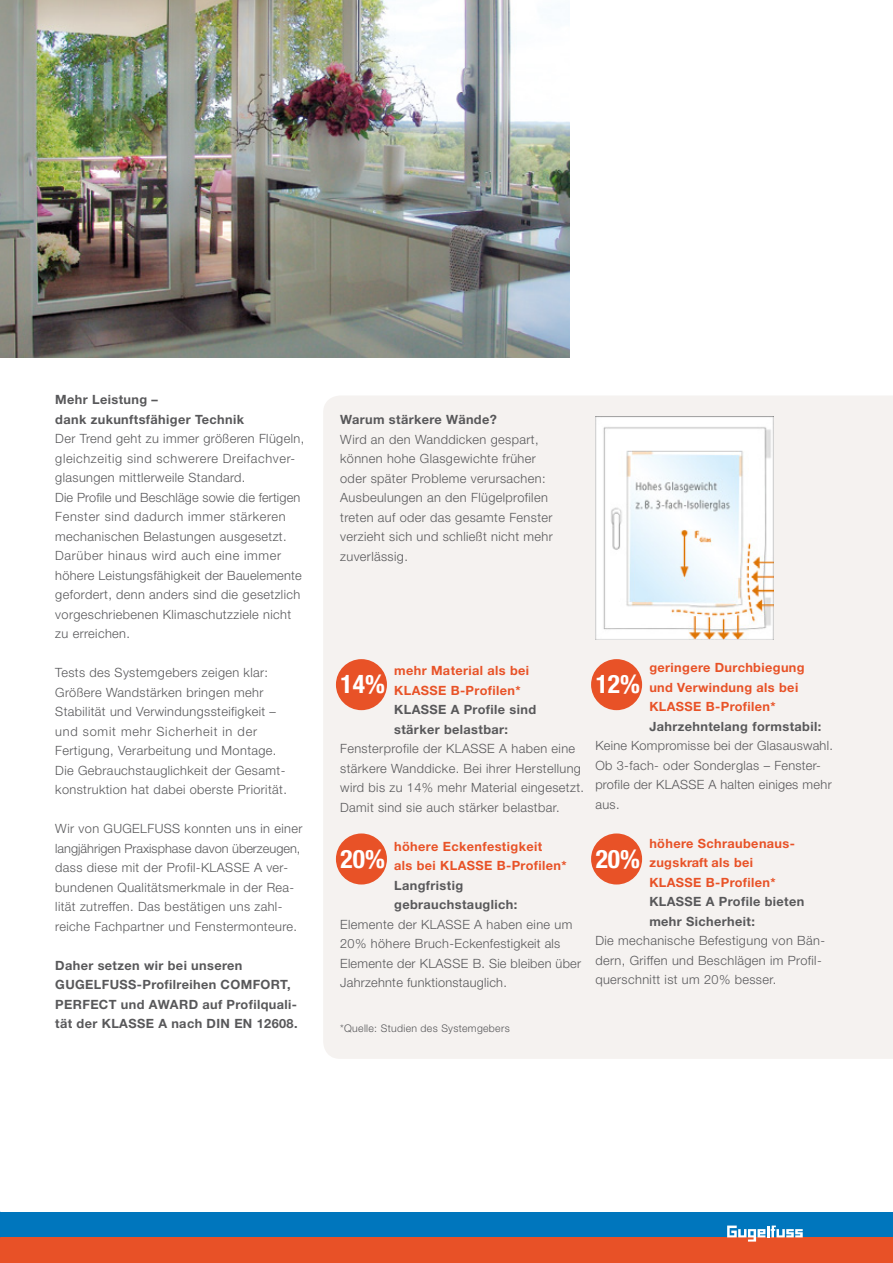
<style>
.page{position:relative;width:893px;height:1263px;background:#fff}
.page>*{position:absolute;margin:0;border:0;box-sizing:border-box;transform-origin:0 0}
.t1{font:700 condensed 25.5px "Helvetica Neue LT Std";color:#fff}
.t2{font:300 12.75px/19.5px "Helvetica Neue LT Std";letter-spacing:.03em;color:#58585a}
.t3{font:700 12.75px/19.5px "Helvetica Neue LT Std";letter-spacing:.03em;color:#58585a}
.t4{font:700 12.75px/19.5px "Helvetica Neue LT Std";letter-spacing:.03em;color:#e85227}
.t5{font:300 10.5px "Helvetica Neue LT Std";letter-spacing:.03em;color:#58585a}
</style>
<div class="page">
<div style="left:323px;top:396px;width:570px;height:663px;background:#f5f2f0"></div>
<div style="left:0;top:1212px;width:893px;height:25px;background:#0076bd"></div>
<div style="left:0;top:1237px;width:893px;height:26px;background:#e85127"></div>
<svg style="left:727px;top:1225px;width:76px;height:16px"></svg>
<img style="left:0;top:0;width:570px;height:357px">
<img style="left:595px;top:417px;width:178px;height:222px">
<div style="left:337px;top:661px;width:48px;height:48px;background:#e85227;border-radius:50%"></div>
<div style="left:336px;top:659px;width:51px;height:51px;border:3px solid #e85227;border-radius:50%"></div>
<div style="left:593px;top:661px;width:48px;height:48px;background:#e85227;border-radius:50%"></div>
<div style="left:591px;top:659px;width:51px;height:51px;border:3px solid #e85227;border-radius:50%"></div>
<div style="left:337px;top:835px;width:48px;height:48px;background:#e85227;border-radius:50%"></div>
<div style="left:336px;top:833px;width:51px;height:51px;border:3px solid #e85227;border-radius:50%"></div>
<div style="left:593px;top:835px;width:48px;height:48px;background:#e85227;border-radius:50%"></div>
<div style="left:591px;top:833px;width:51px;height:51px;border:3px solid #e85227;border-radius:50%"></div>
<p class="t3" style="left:55px;top:390px;width:190px">Mehr Leistung –<br>dank zukunftsfähiger Technik</p>
<p class="t2" style="left:55px;top:429px;width:250px">Der Trend geht zu immer größeren Flügeln, gleichzeitig sind schwerere Dreifachver&shy;glasungen mittlerweile Standard.<br>Die Profile und Beschläge sowie die fertigen Fenster sind dadurch immer stärkeren mechanischen Belastungen ausgesetzt.<br>Darüber hinaus wird auch eine immer höhere Leistungsfähigkeit der Bauelemente gefordert, denn anders sind die gesetzlich vorgeschriebenen Klimaschutzziele nicht zu erreichen.</p>
<p class="t2" style="left:55px;top:663px;width:233px">Tests des Systemgebers zeigen klar:<br>Größere Wandstärken bringen mehr Stabilität und Verwindungssteifigkeit – und somit mehr Sicherheit in der Fertigung, Verarbeitung und Montage.<br>Die Gebrauchstauglichkeit der Gesamt&shy;konstruktion hat dabei oberste Priorität.</p>
<p class="t2" style="left:55px;top:819px;width:249px">Wir von GUGELFUSS konnten uns in einer langjährigen Praxisphase davon überzeugen, dass diese mit der Profil-KLASSE A ver&shy;bundenen Qualitätsmerkmale in der Rea&shy;lität zutreffen. Das bestätigen uns zahl&shy;reiche Fachpartner und Fenstermonteure.</p>
<p class="t3" style="left:55px;top:955px;width:244px">Daher setzen wir bei unseren GUGELFUSS-Profilreihen COMFORT, PERFECT und AWARD auf Profilquali&shy;tät der KLASSE A nach DIN EN 12608.</p>
<p class="t3" style="left:340px;top:409px;width:158px">Warum stärkere Wände?</p>
<p class="t2" style="left:340px;top:429px;width:214px">Wird an den Wanddicken gespart, können hohe Glasgewichte früher oder später Probleme verursachen:<br>Ausbeulungen an den Flügelprofilen treten auf oder das gesamte Fenster verzieht sich und schließt nicht mehr zuverlässig.</p>
<p class="t4" style="left:649px;top:658px;width:157px">geringere Durchbiegung und Verwindung als bei<br>KLASSE B-Profilen*</p>
<p class="t3" style="left:649px;top:716px;width:173px">Jahrzehntelang formstabil:</p>
<p class="t2" style="left:595px;top:736px;width:239px">Keine Kompromisse bei der Glasauswahl.<br>Ob 3-fach- oder Sonderglas – Fenster&shy;profile der KLASSE A halten einiges mehr aus.</p>
<p class="t4" style="left:649px;top:833px;width:147px">höhere Schraubenaus&shy;zugskraft als bei<br>KLASSE B-Profilen*</p>
<p class="t3" style="left:649px;top:892px;width:157px">KLASSE A Profile bieten mehr Sicherheit:</p>
<p class="t2" style="left:595px;top:931px;width:231px">Die mechanische Befestigung von Bän&shy;dern, Griffen und Beschlägen im Profil&shy;querschnitt ist um 20% besser.</p>
<p class="t4" style="left:394px;top:661px;width:137px">mehr Material als bei<br>KLASSE B-Profilen*</p>
<p class="t3" style="left:394px;top:700px;width:143px">KLASSE A Profile sind stärker belastbar:</p>
<p class="t2" style="left:340px;top:739px;width:245px">Fensterprofile der KLASSE A haben eine stärkere Wanddicke. Bei ihrer Herstellung wird bis zu 14% mehr Material eingesetzt.<br>Damit sind sie auch stärker belastbar.</p>
<p class="t4" style="left:394px;top:836px;width:174px">höhere Eckenfestigkeit<br>als bei KLASSE B-Profilen*</p>
<p class="t3" style="left:394px;top:875px;width:125px">Langfristig gebrauchstauglich:</p>
<p class="t2" style="left:340px;top:914px;width:243px">Elemente der KLASSE A haben eine um 20% höhere Bruch-Eckenfestigkeit als Elemente der KLASSE B. Sie bleiben über Jahrzehnte funktionstauglich.</p>
<h1 class="t1" style="left:341px;top:669px;width:46px">14%</h1>
<h1 class="t1" style="left:596px;top:669px;width:46px">12%</h1>
<h1 class="t1" style="left:341px;top:843px;width:46px">20%</h1>
<h1 class="t1" style="left:596px;top:843px;width:46px">20%</h1>
<p class="t5" style="left:340px;top:1022px;width:171px">*Quelle: Studien des Systemgebers</p>
</div>
